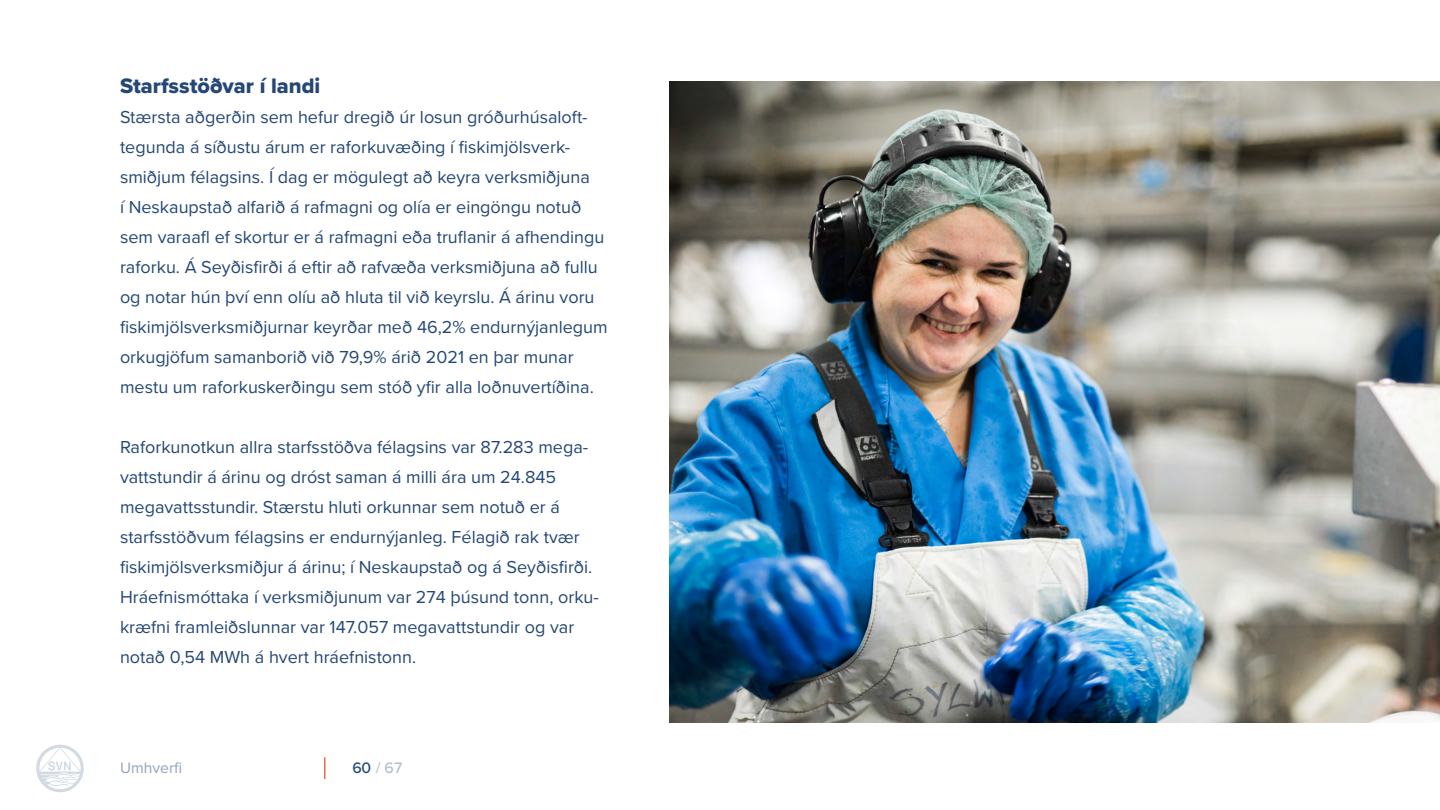
<style>
.page{position:relative;width:1440px;height:810px;background:#fff}
.page>*{position:absolute;margin:0;border:0;box-sizing:border-box;transform-origin:0 0}
.t1{font:21.75px "Proxima Nova Extrabld";color:#244775}
.t2{font:18px/30px "Proxima Nova";color:#244775}
.t3{font:15.75px "Proxima Nova";color:#92a3ba}
.t4{font:500 15.75px "Proxima Nova";color:#b2becf}
.s1{color:#244775}
</style>
<div class="page">
<svg style="left:36px;top:745px;width:48px;height:47px"></svg>
<img style="left:669px;top:82px;width:771px;height:641px">
<hr style="left:324px;top:757px;width:2px;height:22px;background:#f96641">
<p class="t1" style="left:120px;top:70px;width:202px">Starfsstöðvar í landi</p>
<p class="t2" style="left:120px;top:101px;width:489px">Stærsta aðgerðin sem hefur dregið úr losun gróðurhúsaloft&shy;tegunda á síðustu árum er raforkuvæðing í fiskimjölsverk&shy;smiðjum félagsins. Í dag er mögulegt að keyra verksmiðjuna<br>í Neskaupstað alfarið á rafmagni og olía er eingöngu notuð sem varaafl ef skortur er á rafmagni eða truflanir á afhendingu raforku. Á Seyðisfirði á eftir að rafvæða verksmiðjuna að fullu og notar hún því enn olíu að hluta til við keyrslu. Á árinu voru fiskimjölsverksmiðjurnar keyrðar með 46,2% endurnýjanlegum orkugjöfum samanborið við 79,9% árið 2021 en þar munar mestu um raforkuskerðingu sem stóð yfir alla loðnuvertíðina.</p>
<p class="t2" style="left:120px;top:431px;width:480px">Raforkunotkun allra starfsstöðva félagsins var 87.283 mega&shy;vattstundir á árinu og dróst saman á milli ára um 24.845 megavattsstundir. Stærstu hluti orkunnar sem notuð er á starfsstöðvum félagsins er endurnýjanleg. Félagið rak tvær fiskimjölsverksmiðjur á árinu; í Neskaupstað og á Seyðisfirði.<br>Hráefnismóttaka í verksmiðjunum var 274 þúsund tonn, orku&shy;kræfni framleiðslunnar var 147.057 megavattstundir og var notað 0,54 MWh á hvert hráefnistonn.</p>
<p class="t3" style="left:120px;top:756px;width:64px">Umhverfi</p>
<p class="t4" style="left:352px;top:756px;width:51px"><span class="s1">60</span> / 67</p>
</div>
